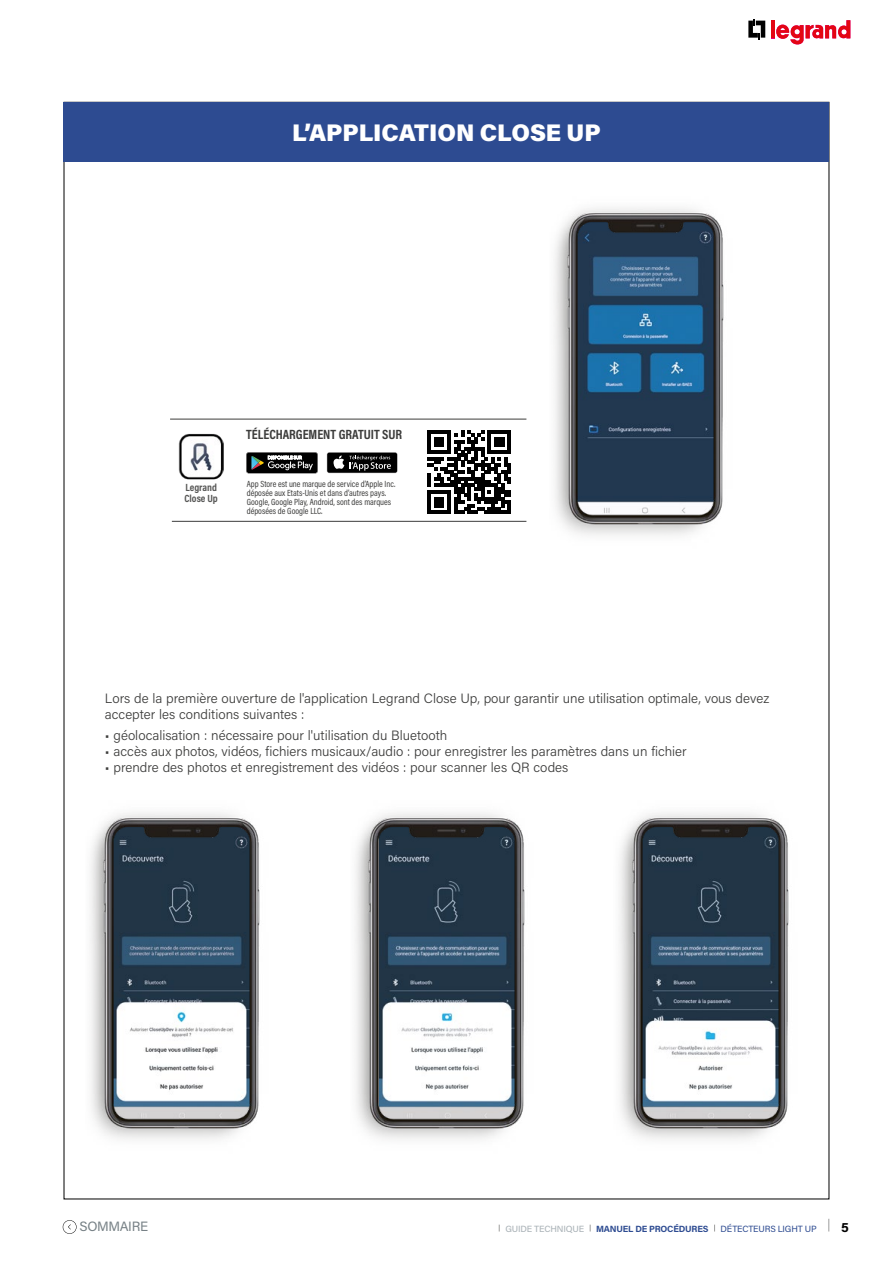
<style>
.page{position:relative;width:893px;height:1263px;background:#fff}
.page>*{position:absolute;margin:0;border:0;box-sizing:border-box;transform-origin:0 0}
.t1{font:900 24px "Acumin Pro";letter-spacing:-.005em;color:#fff}
.t2{font:300 13.5px/16.2px "Acumin Pro";color:#3c3c3b}
.t3{font:700 13.5px "Acumin Pro Cond";color:#3c3c3b}
.t4{font:13.5px "Acumin Pro";letter-spacing:-.025em;color:#778186}
.t5{font:700 13.5px "Acumin Pro";color:#000}
.t6{font:700 10.5px/10.5px "Acumin Pro Cond";color:#575756}
.t7{font:9px/9px "Acumin Pro Cond";color:#3c3c3b}
.t8{font:700 9px "Acumin Pro";letter-spacing:-.02em;color:#2d4b91}
.t9{font:9px "Acumin Pro";letter-spacing:-.02em;color:#2d4b91}
.t10{font:500 9px "Acumin Pro";letter-spacing:-.015em;color:#adb5ba}
</style>
<div class="page">
<svg style="left:828px;top:1219px;width:1px;height:12px"></svg>
<svg style="left:748px;top:19px;width:17px;height:20px"></svg>
<hr style="left:771px;top:20px;width:4px;height:18px;background:#e30613">
<svg style="left:776px;top:20px;width:74px;height:25px"></svg>
<div style="left:64px;top:102px;width:765px;height:60px;background:#2d4b91"></div>
<img style="left:355px;top:813px;width:170px;height:327px">
<img style="left:178px;top:434px;width:46px;height:45px">
<svg style="left:246px;top:452px;width:72px;height:21px;background:#3b3d3c"></svg>
<div style="left:327px;top:452px;width:71px;height:21px;background:#474747;border-radius:2px"></div>
<div style="left:327px;top:453px;width:70px;height:20px;background:#000;border-radius:2px"></div>
<svg style="left:333px;top:455px;width:58px;height:16px"></svg>
<hr style="left:170px;top:419px;width:356px;height:1px;background:#3c3c3b">
<hr style="left:172px;top:521px;width:354px;height:1px;background:#3c3c3b">
<svg style="left:427px;top:430px;width:84px;height:84px"></svg>
<img style="left:554px;top:208px;width:170px;height:328px">
<img style="left:619px;top:813px;width:170px;height:327px">
<img style="left:90px;top:813px;width:170px;height:327px">
<svg style="left:63px;top:1220px;width:14px;height:14px"></svg>
<h1 class="t1" style="left:292px;top:115px;width:310px">L’APPLICATION CLOSE UP</h1>
<p class="t6" style="left:185px;top:482px;width:35px">Legrand<br>Close Up</p>
<p class="t3" style="left:246px;top:426px;width:157px">TÉLÉCHARGEMENT GRATUIT SUR</p>
<p class="t7" style="left:247px;top:479px;width:150px">App Store est une marque de service d’Apple Inc. déposée aux Etats-Unis et dans d’autres pays.<br>Google, Google Play, Android, sont des marques déposées de Google LLC.</p>
<p class="t2" style="left:105px;top:690px;width:666px">Lors de la première ouverture de l'application Legrand Close Up, pour garantir une utilisation optimale, vous devez accepter les conditions suivantes :</p>
<p class="t2" style="left:105px;top:726px;width:344px">• géolocalisation : nécessaire pour l'utilisation du Bluetooth</p>
<p class="t2" style="left:105px;top:743px;width:583px">• accès aux photos, vidéos, fichiers musicaux/audio : pour enregistrer les paramètres dans un fichier</p>
<p class="t2" style="left:105px;top:759px;width:465px">• prendre des photos et enregistrement des vidéos : pour scanner les QR codes</p>
<p class="t4" style="left:80px;top:1217px;width:70px">SOMMAIRE</p>
<p class="t10" style="left:505px;top:1222px;width:80px">GUIDE TECHNIQUE</p>
<p class="t8" style="left:596px;top:1222px;width:114px">MANUEL DE PROCÉDURES</p>
<p class="t9" style="left:721px;top:1222px;width:98px">DÉTECTEURS LIGHT UP</p>
<p class="t5" style="left:841px;top:1217px;width:9px">5</p>
</div>
